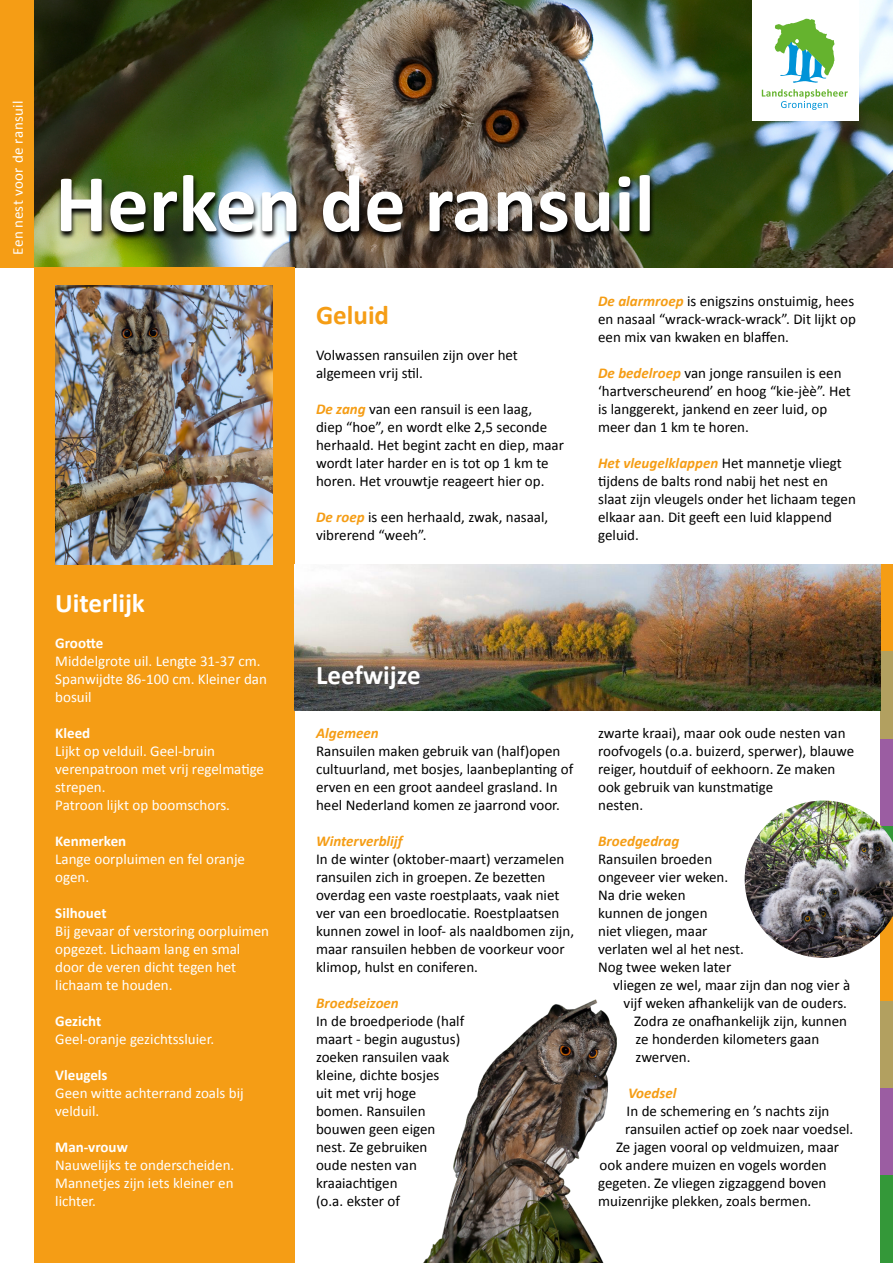
<style>
.page{position:relative;width:893px;height:1263px;background:#fff}
.page>*{position:absolute;margin:0;border:0;box-sizing:border-box;transform-origin:0 0}
.t1{font:700 82.5px "Calibri";color:#fff}
.t2{font:700 27px "Calibri";color:#fff}
.t3{font:700 27px "Calibri";color:#f59d15}
.t4{font:15px/18px "Calibri";color:#000}
.t5{font:15px/18px "Calibri";color:#fff}
.t6{font:700 15px "Calibri";color:#fff}
.t7{font:italic 700 15px "Calibri";color:#f59d15}
.t8{font:15px "Calibri";letter-spacing:.02em;color:#fff}
.s1{font-weight:700;font-style:italic;color:#f59d15}
</style>
<div class="page">
<img style="left:34px;top:0;width:859px;height:267px">
<div style="left:34px;top:267px;width:261px;height:996px;background:#f59d15"></div>
<img style="left:57px;top:174px;width:598px;height:66px">
<div style="left:753px;top:0;width:106px;height:121px;background:#fff"></div>
<svg style="left:762px;top:89px;width:86px;height:21px"></svg>
<svg style="left:775px;top:19px;width:59px;height:64px"></svg>
<img style="left:55px;top:286px;width:217px;height:278px">
<div style="left:880px;top:564px;width:13px;height:88px;background:#f59d15"></div>
<div style="left:880px;top:652px;width:13px;height:87px;background:#b2a060"></div>
<div style="left:880px;top:739px;width:13px;height:87px;background:#9b5da2"></div>
<div style="left:880px;top:914px;width:13px;height:87px;background:#f59d15"></div>
<div style="left:880px;top:1001px;width:13px;height:87px;background:#b2a060"></div>
<div style="left:880px;top:1088px;width:13px;height:88px;background:#9b5da2"></div>
<div style="left:880px;top:1176px;width:13px;height:87px;background:#349839"></div>
<img style="left:295px;top:564px;width:585px;height:146px">
<img style="left:745px;top:800px;width:148px;height:158px">
<img style="left:423px;top:999px;width:194px;height:264px">
<div style="left:0;top:0;width:34px;height:267px;background:#f59d15"></div>
<p class="t8" style="left:7px;top:255px;width:155px;rotate:-90deg">Een nest voor de ransuil</p>
<h1 class="t1" style="left:55px;top:145px;width:601px">Herken de ransuil</h1>
<h2 class="t2" style="left:55px;top:584px;width:91px">Uiterlijk</h2>
<p class="t6" style="left:55px;top:632px;width:50px">Grootte</p>
<p class="t5" style="left:55px;top:652px;width:213px">Middelgrote uil. Lengte 31-37 cm.<br>Spanwijdte 86-100 cm. Kleiner dan bosuil</p>
<p class="t6" style="left:55px;top:722px;width:37px">Kleed</p>
<p class="t5" style="left:55px;top:742px;width:210px">Lijkt op velduil. Geel-bruin verenpatroon met vrij regelmatige strepen.<br>Patroon lijkt op boomschors.</p>
<p class="t6" style="left:55px;top:830px;width:73px">Kenmerken</p>
<p class="t5" style="left:55px;top:850px;width:191px">Lange oorpluimen en fel oranje ogen.</p>
<p class="t6" style="left:55px;top:902px;width:53px">Silhouet</p>
<p class="t5" style="left:55px;top:922px;width:215px">Bij gevaar of verstoring oorpluimen opgezet. Lichaam lang en smal door de veren dicht tegen het lichaam te houden.</p>
<p class="t6" style="left:55px;top:1010px;width:48px">Gezicht</p>
<p class="t5" style="left:55px;top:1030px;width:160px">Geel-oranje gezichtssluier.</p>
<p class="t6" style="left:55px;top:1064px;width:54px">Vleugels</p>
<p class="t5" style="left:55px;top:1084px;width:190px">Geen witte achterrand zoals bij velduil.</p>
<p class="t6" style="left:55px;top:1136px;width:74px">Man-vrouw</p>
<p class="t5" style="left:55px;top:1156px;width:181px;text-align:justify">Nauwelijks te onderscheiden.<br>Mannetjes zijn iets kleiner en lichter.</p>
<h2 class="t3" style="left:316px;top:296px;width:75px">Geluid</h2>
<p class="t4" style="left:316px;top:346px;width:203px">Volwassen ransuilen zijn over het algemeen vrij stil.</p>
<p class="t4" style="left:316px;top:400px;width:249px"><span class="s1">De zang</span> van een ransuil is een laag,<br>diep “hoe”, en wordt elke 2,5 seconde herhaald. Het begint zacht en diep, maar wordt later harder en is tot op 1 km te horen. Het vrouwtje reageert hier op.</p>
<p class="t4" style="left:316px;top:508px;width:234px"><span class="s1">De roep</span> is een herhaald, zwak, nasaal, vibrerend “weeh”.</p>
<p class="t4" style="left:598px;top:292px;width:259px;text-align:justify"><span class="s1">De alarmroep</span> is enigszins onstuimig, hees en nasaal “wrack-wrack-wrack”. Dit lijkt op een mix van kwaken en blaffen.</p>
<p class="t4" style="left:598px;top:364px;width:254px"><span class="s1">De bedelroep</span> van jonge ransuilen is een ‘hartverscheurend’ en hoog “kie-jèè”. Het is langgerekt, jankend en zeer luid, op meer dan 1 km te horen.</p>
<p class="t4" style="left:598px;top:454px;width:259px"><span class="s1">Het vleugelklappen</span> Het mannetje vliegt tijdens de balts rond nabij het nest en slaat zijn vleugels onder het lichaam tegen elkaar aan. Dit geeft een luid klappend geluid.</p>
<h2 class="t2" style="left:316px;top:656px;width:106px">Leefwijze</h2>
<p class="t7" style="left:316px;top:722px;width:64px">Algemeen</p>
<p class="t4" style="left:316px;top:742px;width:259px">Ransuilen maken gebruik van (half)open cultuurland, met bosjes, laanbeplanting of erven en een groot aandeel grasland. In heel Nederland komen ze jaarrond voor.</p>
<p class="t7" style="left:316px;top:830px;width:88px">Winterverblijf</p>
<p class="t4" style="left:316px;top:850px;width:259px">In de winter (oktober-maart) verzamelen ransuilen zich in groepen. Ze bezetten overdag een vaste roestplaats, vaak niet ver van een broedlocatie. Roestplaatsen kunnen zowel in loof- als naaldbomen zijn, maar ransuilen hebben de voorkeur voor klimop, hulst en coniferen.</p>
<p class="t7" style="left:316px;top:992px;width:84px">Broedseizoen</p>
<p class="t4" style="left:316px;top:1012px;width:150px">In de broedperiode (half maart - begin augustus) zoeken ransuilen vaak kleine, dichte bosjes<br>uit met vrij hoge bomen. Ransuilen bouwen geen eigen nest. Ze gebruiken<br>oude nesten van kraaiachtigen<br>(o.a. ekster of</p>
<p class="t4" style="left:598px;top:724px;width:257px">zwarte kraai), maar ook oude nesten van roofvogels (o.a. buizerd, sperwer), blauwe reiger, houtduif of eekhoorn. Ze maken ook gebruik van kunstmatige<br>nesten.</p>
<p class="t7" style="left:598px;top:830px;width:83px">Broedgedrag</p>
<p class="t4" style="left:598px;top:850px;width:116px">Ransuilen broeden</p>
<p class="t4" style="left:598px;top:868px;width:132px">ongeveer vier weken.</p>
<p class="t4" style="left:598px;top:886px;width:89px">Na drie weken</p>
<p class="t4" style="left:598px;top:904px;width:111px">kunnen de jongen</p>
<p class="t4" style="left:598px;top:922px;width:111px">niet vliegen, maar</p>
<p class="t4" style="left:598px;top:940px;width:147px">verlaten wel al het nest.</p>
<p class="t4" style="left:598px;top:958px;width:135px">Nog twee weken later</p>
<p class="t4" style="left:613px;top:976px;width:239px">vliegen ze wel, maar zijn dan nog vier à</p>
<p class="t4" style="left:624px;top:994px;width:225px">vijf weken afhankelijk van de ouders.</p>
<p class="t4" style="left:634px;top:1012px;width:214px">Zodra ze onafhankelijk zijn, kunnen</p>
<p class="t4" style="left:636px;top:1030px;width:185px">ze honderden kilometers gaan</p>
<p class="t4" style="left:636px;top:1048px;width:56px">zwerven.</p>
<p class="t7" style="left:628px;top:1082px;width:50px">Voedsel</p>
<p class="t4" style="left:627px;top:1102px;width:204px">In de schemering en ’s nachts zijn</p>
<p class="t4" style="left:625px;top:1120px;width:230px">ransuilen actief op zoek naar voedsel.</p>
<p class="t4" style="left:616px;top:1138px;width:225px">Ze jagen vooral op veldmuizen, maar</p>
<p class="t4" style="left:600px;top:1156px;width:229px">ook andere muizen en vogels worden</p>
<p class="t4" style="left:598px;top:1174px;width:230px">gegeten. Ze vliegen zigzaggend boven</p>
<p class="t4" style="left:598px;top:1192px;width:215px">muizenrijke plekken, zoals bermen.</p>
</div>
